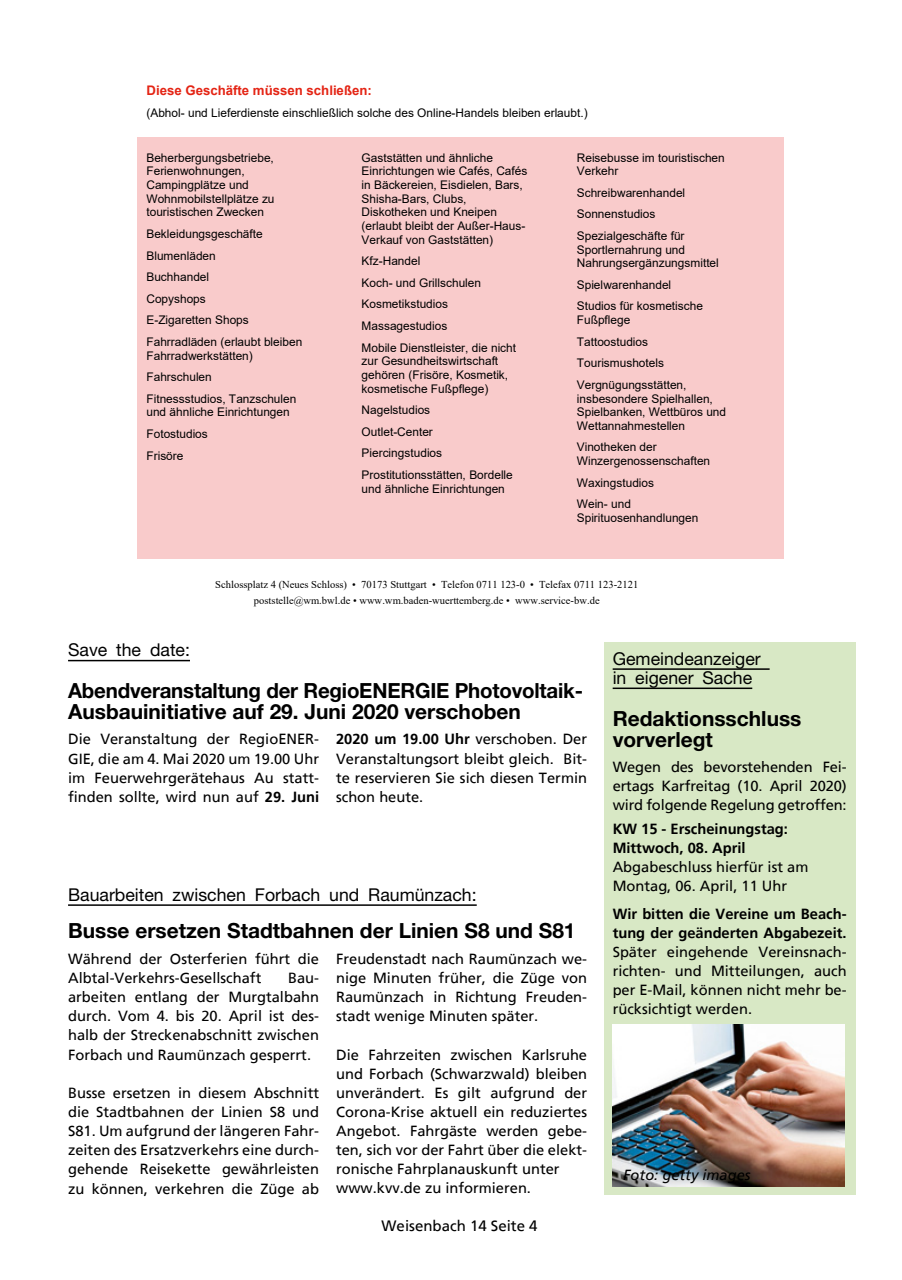
<style>
.page{position:relative;width:902px;height:1280px;background:#fff}
.page>*{position:absolute;margin:0;border:0;box-sizing:border-box;transform-origin:0 0}
.t1{font:700 20.85px/20.9px "Helvetica Neue";color:#000}
.t2{font:17.7px/19.2px "Helvetica Neue";color:#000}
.t3{font:15px "Frutiger";color:#000}
.t4{font:14.7px/19.2px "Frutiger";color:#000;text-align:justify}
.t5{font:700 14.7px/19.2px "Frutiger";color:#000}
.t6{font:italic 14.7px "Frutiger";color:#000}
.t7{font:700 13.2px "Arial";color:#e42414}
.t8{font:11.85px/21.6px "Arial";color:#000}
.t9{font:10.5px/15.9px "Times New Roman";color:#000;text-align:center}
.s1{font-weight:700}
</style>
<div class="page">
<div style="left:137px;top:137px;width:646px;height:422px;background:#f9cbcb"></div>
<hr style="left:68px;top:660px;width:122px;height:1px;background:#000">
<div style="left:604px;top:642px;width:251px;height:553px;background:#d8e8c5"></div>
<hr style="left:612px;top:668px;width:157px;height:2px;background:#000">
<hr style="left:612px;top:687px;width:140px;height:2px;background:#000">
<img style="left:612px;top:1025px;width:232px;height:161px">
<hr style="left:68px;top:904px;width:408px;height:2px;background:#000">
<p class="t7" style="left:146px;top:81px;width:227px">Diese Geschäfte müssen schließen:</p>
<p class="t8" style="left:146px;top:102px;width:443px">(Abhol- und Lieferdienste einschließlich solche des Online-Handels bleiben erlaubt.)</p>
<p class="t8" style="left:146px;top:151px;width:130px;line-height:13.6px">Beherbergungsbetriebe,<br>Ferienwohnungen,<br>Campingplätze und<br>Wohnmobilstellplätze zu touristischen Zwecken</p>
<p class="t8" style="left:146px;top:223px;width:157px">Bekleidungsgeschäfte<br>Blumenläden<br>Buchhandel<br>Copyshops<br>E-Zigaretten Shops<br>Fahrradläden (erlaubt bleiben</p>
<p class="t8" style="left:146px;top:344px;width:151px">Fahrradwerkstätten)<br>Fahrschulen<br>Fitnessstudios, Tanzschulen</p>
<p class="t8" style="left:146px;top:401px;width:145px">und ähnliche Einrichtungen<br>Fotostudios<br>Frisöre</p>
<p class="t8" style="left:361px;top:151px;width:167px;line-height:13.6px">Gaststätten und ähnliche<br>Einrichtungen wie Cafés, Cafés in Bäckereien, Eisdielen, Bars,<br>Shisha-Bars, Clubs,<br>Diskotheken und Kneipen (erlaubt bleibt der Außer-Haus-<br>Verkauf von Gaststätten)</p>
<p class="t8" style="left:361px;top:250px;width:156px">Kfz-Handel<br>Koch- und Grillschulen<br>Kosmetikstudios<br>Massagestudios<br>Mobile Dienstleister, die nicht</p>
<p class="t8" style="left:361px;top:354px;width:148px;line-height:13.6px">zur Gesundheitswirtschaft gehören (Frisöre, Kosmetik, kosmetische Fußpflege)</p>
<p class="t8" style="left:361px;top:399px;width:153px">Nagelstudios<br>Outlet-Center<br>Piercingstudios<br>Prostitutionsstätten, Bordelle</p>
<p class="t8" style="left:361px;top:477px;width:145px">und ähnliche Einrichtungen</p>
<p class="t8" style="left:577px;top:151px;width:149px;line-height:13.6px">Reisebusse im touristischen<br>Verkehr</p>
<p class="t8" style="left:577px;top:182px;width:110px">Schreibwarenhandel<br>Sonnenstudios<br>Spezialgeschäfte für</p>
<p class="t8" style="left:577px;top:243px;width:143px;line-height:13.6px">Sportlernahrung und<br>Nahrungsergänzungsmittel</p>
<p class="t8" style="left:577px;top:274px;width:128px">Spielwarenhandel<br>Studios für kosmetische</p>
<p class="t8" style="left:577px;top:309px;width:111px">Fußpflege<br>Tattoostudios<br>Tourismushotels<br>Vergnügungsstätten,</p>
<p class="t8" style="left:577px;top:391px;width:151px;line-height:13.6px">insbesondere Spielhallen,<br>Spielbanken, Wettbüros und<br>Wettannahmestellen</p>
<p class="t8" style="left:577px;top:440px;width:135px;line-height:13.6px">Vinotheken der<br>Winzergenossenschaften</p>
<p class="t8" style="left:577px;top:472px;width:79px">Waxingstudios<br>Wein- und</p>
<p class="t8" style="left:577px;top:507px;width:123px">Spirituosenhandlungen</p>
<p class="t9" style="left:215px;top:576px;width:424px">Schlossplatz 4 (Neues Schloss) • 70173 Stuttgart • Telefon 0711 123-0 • Telefax 0711 123-2121 poststelle@wm.bwl.de • www.wm.baden-wuerttemberg.de • www.service-bw.de</p>
<p class="t2" style="left:68px;top:640px;width:123px">Save the date:</p>
<h1 class="t1" style="left:68px;top:680px;width:516px">Abendveranstaltung der RegioENERGIE Photovoltaik-<br>Ausbauinitiative auf 29. Juni 2020 verschoben</h1>
<p class="t4" style="left:68px;top:730px;width:252px">Die Veranstaltung der RegioENER-GIE, die am 4. Mai 2020 um 19.00 Uhr im Feuerwehrgerätehaus Au statt&shy;finden sollte, wird nun auf <span class="s1">29. Juni</span></p>
<p class="t4" style="left:336px;top:730px;width:252px"><span class="s1">2020 um 19.00 Uhr</span> verschoben. Der Veranstaltungsort bleibt gleich. Bit&shy;te reservieren Sie sich diesen Termin schon heute.</p>
<p class="t2" style="left:68px;top:884px;width:410px">Bauarbeiten zwischen Forbach und Raumünzach:</p>
<h1 class="t1" style="left:68px;top:920px;width:509px">Busse ersetzen Stadtbahnen der Linien S8 und S81</h1>
<p class="t4" style="left:68px;top:949px;width:252px">Während der Osterferien führt die<br>Albtal-Verkehrs-Gesellschaft</p>
<p class="t4" style="left:336px;top:949px;width:252px">Freudenstadt nach Raumünzach we&shy;nige Minuten früher, die Züge von Raumünzach in Richtung Freuden&shy;stadt wenige Minuten später.</p>
<p class="t4" style="left:336px;top:1045px;width:252px;text-align:left">Die Fahrzeiten zwischen Karlsruhe und Forbach (Schwarzwald) bleiben unverändert. Es gilt aufgrund der Corona-Krise aktuell ein reduziertes Angebot. Fahrgäste werden gebe&shy;ten, sich vor der Fahrt über die elekt&shy;ronische Fahrplanauskunft unter www.kvv.de zu informieren.</p>
<p class="t4" style="left:68px;top:968px;width:252px;text-indent:220px">Bau&shy;arbeiten entlang der Murgtalbahn durch. Vom 4. bis 20. April ist des&shy;halb der Streckenabschnitt zwischen Forbach und Raumünzach gesperrt.</p>
<p class="t4" style="left:68px;top:1083px;width:252px">Busse ersetzen in diesem Abschnitt die Stadtbahnen der Linien S8 und S81. Um aufgrund der längeren Fahr&shy;zeiten des Ersatzverkehrs eine durch&shy;gehende Reisekette gewährleisten zu können, verkehren die Züge ab</p>
<p class="t9" style="left:254px;top:1041px;width:347px">poststelle@wm.bwl.de • www.wm.baden-wuerttemberg.de • www.service-bw.de</p>
<p class="t3" style="left:381px;top:1217px;width:157px">Weisenbach 14 Seite 4</p>
<p class="t2" style="left:612px;top:648px;width:150px">Gemeindeanzeiger in eigener Sache</p>
<h1 class="t1" style="left:612px;top:707px;width:190px">Redaktionsschluss vorverlegt</h1>
<p class="t4" style="left:612px;top:757px;width:235px">Wegen des bevorstehenden Fei&shy;ertags Karfreitag (10. April 2020) wird folgende Regelung getroffen:</p>
<p class="t5" style="left:612px;top:819px;width:177px">KW 15 - Erscheinungstag:<br>Mittwoch, 08. April</p>
<p class="t4" style="left:612px;top:857px;width:197px">Abgabeschluss hierfür ist am<br>Montag, 06. April, 11 Uhr</p>
<p class="t5" style="left:612px;top:904px;width:235px">Wir bitten die Vereine um Beach&shy;tung der geänderten Abgabezeit.</p>
<p class="t4" style="left:612px;top:942px;width:235px">Später eingehende Vereinsnach&shy;richten- und Mitteilungen, auch per E-Mail, können nicht mehr be&shy;rücksichtigt werden.</p>
<p class="t6" style="left:623px;top:1167px;width:129px">Foto: getty images</p>
</div>
